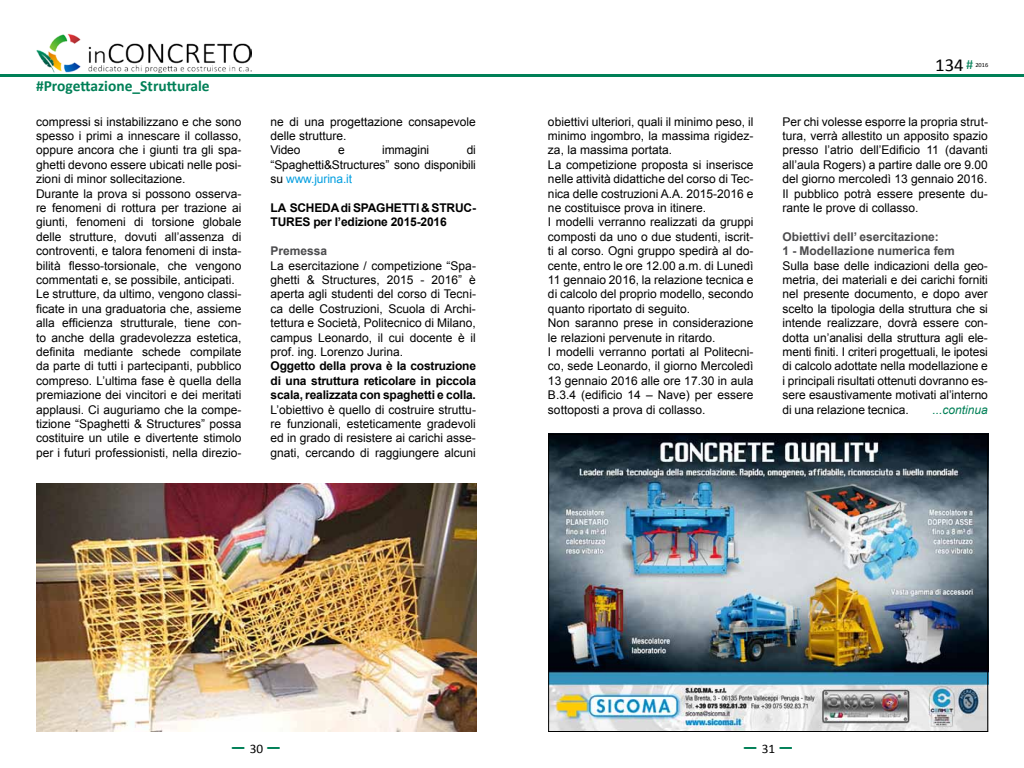
<style>
.page{position:relative;width:1024px;height:768px;background:#fff}
.page>*{position:absolute;margin:0;border:0;box-sizing:border-box;transform-origin:0 0}
.t1{font:25px "Verdana";color:#008057}
.t2{font:18.3px "Calibri";color:#000}
.t3{font:700 15.5px "Calibri";color:#008057}
.t4{font:12px/14.4px "Arial";color:#000;text-align:justify}
.t5{font:700 12px/14.4px "Arial";letter-spacing:-.015em;color:#000}
.t6{font:700 12px/14.4px "Arial";letter-spacing:-.005em;color:#4b4b4d}
.t7{font:italic 12px "Arial";color:#008057}
.t8{font:6.2px "Calibri";color:#000}
.s1{color:#009ee0}
.s2{font-size:14px;color:#008057}
.s3{font-family:"Calibri";font-size:13px;color:#000}
</style>
<div class="page">
<hr style="left:0;top:74px;width:512px;height:3px;background:#008057">
<img style="left:36px;top:34px;width:215px;height:39px">
<hr style="left:512px;top:74px;width:512px;height:3px;background:#008057">
<img style="left:550px;top:436px;width:436px;height:294px">
<div style="left:548px;top:434px;width:440px;height:298px;border:1px solid #000"></div>
<img style="left:36px;top:483px;width:440px;height:249px">
<p class="t3" style="left:36px;top:76px;width:175px">#Progettazione_Strutturale</p>
<p class="t4" style="left:36px;top:114px;width:207px;text-align:left">compressi si instabilizzano e che sono spesso i primi a innescare il collasso, oppure ancora che i giunti tra gli spa&shy;ghetti devono essere ubicati nelle posi&shy;zioni di minor sollecitazione.<br>Durante la prova si possono osserva&shy;re fenomeni di rottura per trazione ai giunti, fenomeni di torsione globale delle strutture, dovuti all’assenza di controventi, e talora fenomeni di insta&shy;bilità flesso-torsionale, che vengono commentati e, se possibile, anticipati.<br>Le strutture, da ultimo, vengono classi&shy;ficate in una graduatoria che, assieme alla efficienza strutturale, tiene con&shy;to anche della gradevolezza estetica, definita mediante schede compilate da parte di tutti i partecipanti, pubblico compreso. L’ultima fase è quella della premiazione dei vincitori e dei meritati applausi. Ci auguriamo che la compe&shy;tizione “Spaghetti &amp; Structures” possa costituire un utile e divertente stimolo per i futuri professionisti, nella direzio-</p>
<p class="t4" style="left:271px;top:114px;width:207px;text-align:left">ne di una progettazione consapevole delle strutture.<br>Video</p>
<p class="t4" style="left:271px;top:143px;width:207px;text-indent:196px">di “Spaghetti&amp;Structures” sono disponibili su <span class="s1">www.jurina.it</span></p>
<p class="t5" style="left:271px;top:201px;width:207px">LA SCHEDA di SPAGHETTI &amp; STRUC-<br>TURES per l’edizione 2015-2016</p>
<p class="t6" style="left:271px;top:244px;width:58px">Premessa</p>
<p class="t4" style="left:271px;top:258px;width:207px">La esercitazione / competizione “Spa&shy;ghetti &amp; Structures, 2015 - 2016” è aperta agli studenti del corso di Tecni&shy;ca delle Costruzioni, Scuola di Archi&shy;tettura e Società, Politecnico di Milano, campus Leonardo, il cui docente è il prof. ing. Lorenzo Jurina.</p>
<p class="t5" style="left:271px;top:359px;width:207px;text-align:justify">Oggetto della prova è la costruzione di una struttura reticolare in piccola scala, realizzata con spaghetti e colla.</p>
<p class="t4" style="left:271px;top:402px;width:207px">L’obiettivo è quello di costruire struttu&shy;re funzionali, esteticamente gradevoli ed in grado di resistere ai carichi asse&shy;gnati, cercando di raggiungere alcuni</p>
<p class="t4" style="left:338px;top:143px;width:8px">e</p>
<p class="t4" style="left:382px;top:143px;width:49px">immagini</p>
<h2 class="t2" style="left:935px;top:53px;width:39px">134 <span class="s2">#</span></h2>
<p class="t8" style="left:975px;top:61px;width:14px">2016</p>
<p class="t4" style="left:548px;top:114px;width:207px;text-align:left">obiettivi ulteriori, quali il minimo peso, il minimo ingombro, la massima rigidez&shy;za, la massima portata.<br>La competizione proposta si inserisce nelle attività didattiche del corso di Tec&shy;nica delle costruzioni A.A. 2015-2016 e ne costituisce prova in itinere.<br>I modelli verranno realizzati da gruppi composti da uno o due studenti, iscrit&shy;ti al corso. Ogni gruppo spedirà al do&shy;cente, entro le ore 12.00 a.m. di Lunedì 11 gennaio 2016, la relazione tecnica e di calcolo del proprio modello, secondo quanto riportato di seguito.<br>Non saranno prese in considerazione le relazioni pervenute in ritardo.<br>I modelli verranno portati al Politecni&shy;co, sede Leonardo, il giorno Mercoledì 13 gennaio 2016 alle ore 17.30 in aula B.3.4 (edificio 14 – Nave) per essere sottoposti a prova di collasso.</p>
<p class="t4" style="left:783px;top:114px;width:207px">Per chi volesse esporre la propria strut&shy;tura, verrà allestito un apposito spazio presso l’atrio dell’Edificio 11 (davanti all’aula Rogers) a partire dalle ore 9.00 del giorno mercoledì 13 gennaio 2016.<br>Il pubblico potrà essere presente du&shy;rante le prove di collasso.</p>
<p class="t6" style="left:783px;top:230px;width:174px">Obiettivi dell’ esercitazione:<br>1 - Modellazione numerica fem</p>
<p class="t4" style="left:783px;top:258px;width:207px">Sulla base delle indicazioni della geo&shy;metria, dei materiali e dei carichi forniti nel presente documento, e dopo aver scelto la tipologia della struttura che si intende realizzare, dovrà essere con&shy;dotta un’analisi della struttura agli ele&shy;menti finiti. I criteri progettuali, le ipotesi di calcolo adottate nella modellazione e i principali risultati ottenuti dovranno es&shy;sere esaustivamente motivati al’interno di una relazione tecnica.</p>
<p class="t7" style="left:933px;top:402px;width:57px">...continua</p>
<h1 class="t1" style="left:230px;top:731px;width:53px">–<span class="s3">30</span>–</h1>
<h1 class="t1" style="left:742px;top:731px;width:53px">–<span class="s3">31</span>–</h1>
</div>
